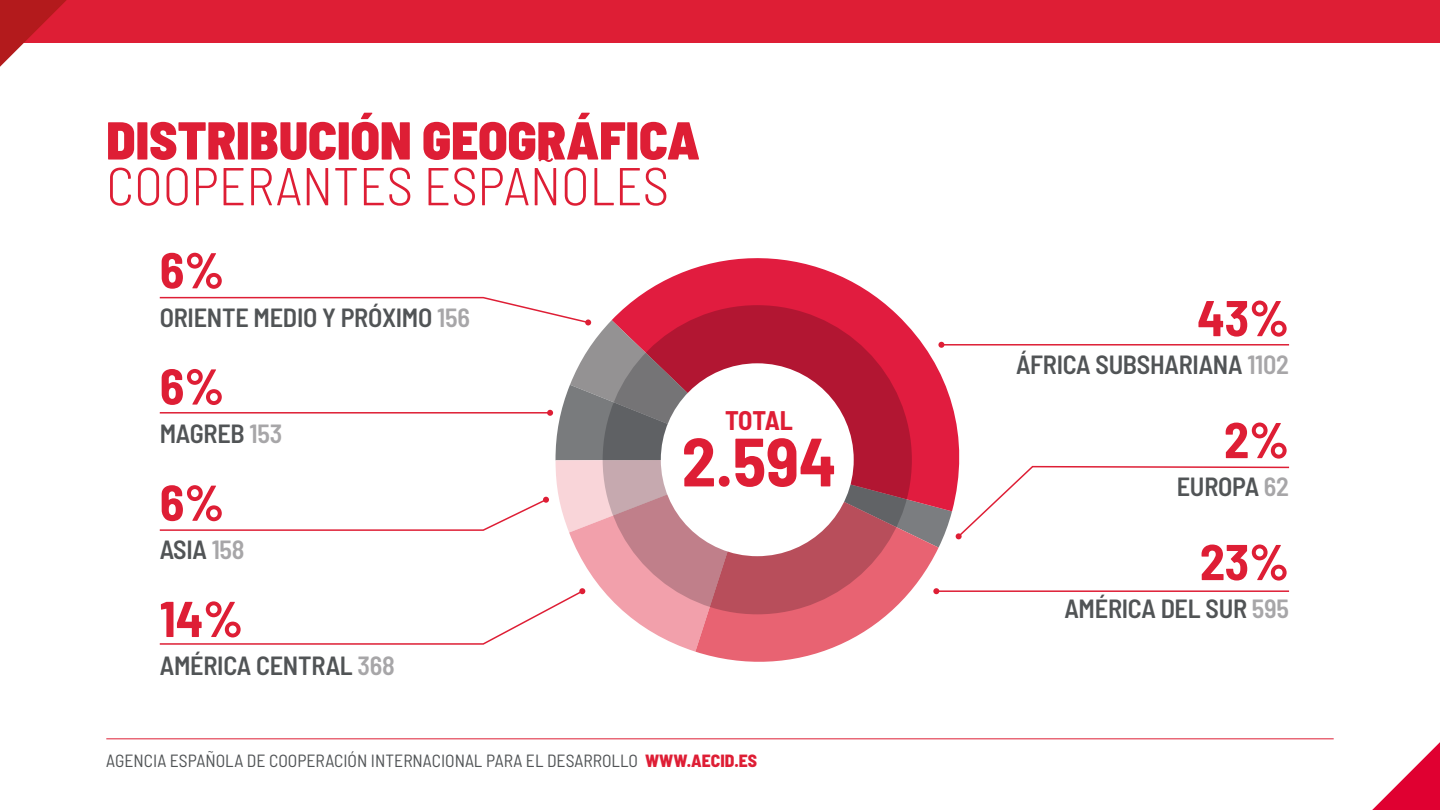
<style>
.page{position:relative;width:1440px;height:810px;background:#fff}
.page>*{position:absolute;margin:0;border:0;box-sizing:border-box;transform-origin:0 0}
.t1{font:700 semi-condensed 68.25px "Barlow";color:#de1e35}
.t2{font:900 semi-condensed 53.25px "Barlow";color:#de1e35}
.t3{font:300 semi-condensed 53.25px "Barlow";color:#de1e35}
.t4{font:700 semi-condensed 50.25px "Barlow";color:#de1e35}
.t5{font:600 semi-condensed 26.25px "Barlow";letter-spacing:-.01em;color:#515456}
.t6{font:700 semi-condensed 26.25px "Barlow";letter-spacing:-.015em;color:#de1e35}
.t7{font:semi-condensed 17.62px "Barlow";color:#515456}
.s1{color:#a7a6a8}
.s2{font-weight:800;color:#de1e35}
</style>
<div class="page">
<hr style="left:106px;top:738px;width:1228px;height:1px;background:#de1e35">
<div style="left:0;top:0;width:1440px;height:43px;background:#de1e35"></div>
<svg style="left:0;top:0;width:67px;height:67px"></svg>
<svg style="left:1372px;top:742px;width:68px;height:68px"></svg>
<svg style="left:639px;top:258px;width:236px;height:38px;fill:#e11c3f"></svg>
<svg style="left:697px;top:652px;width:124px;height:10px"></svg>
<svg style="left:159px;top:296px;width:1131px;height:356px"></svg>
<p class="t2" style="left:106px;top:102px;width:595px">DISTRIBUCIÓN GEOGRÁFICA</p>
<p class="t3" style="left:106px;top:148px;width:564px">COOPERANTES ESPAÑOLES</p>
<p class="t4" style="left:160px;top:234px;width:66px">6%</p>
<p class="t5" style="left:160px;top:298px;width:312px">ORIENTE MEDIO Y PRÓXIMO <span class="s1">156</span></p>
<p class="t4" style="left:160px;top:350px;width:66px">6%</p>
<p class="t5" style="left:160px;top:414px;width:124px">MAGREB <span class="s1">153</span></p>
<p class="t4" style="left:160px;top:466px;width:66px">6%</p>
<p class="t5" style="left:160px;top:531px;width:86px">ASIA <span class="s1">158</span></p>
<p class="t4" style="left:160px;top:583px;width:85px">14%</p>
<p class="t5" style="left:160px;top:647px;width:237px">AMÉRICA CENTRAL <span class="s1">368</span></p>
<p class="t6" style="left:725px;top:402px;width:69px">TOTAL</p>
<p class="t1" style="left:682px;top:412px;width:156px">2.594</p>
<p class="t7" style="left:106px;top:748px;width:652px">AGENCIA ESPAÑOLA DE COOPERACIÓN INTERNACIONAL PARA EL DESARROLLO <span class="s2">WWW.AECID.ES</span></p>
<p class="t4" style="left:1197px;top:282px;width:93px">43%</p>
<p class="t5" style="left:1016px;top:346px;width:274px">ÁFRICA SUBSHARIANA <span class="s1">1102</span></p>
<p class="t4" style="left:1224px;top:404px;width:67px">2%</p>
<p class="t5" style="left:1177px;top:468px;width:114px">EUROPA <span class="s1">62</span></p>
<p class="t4" style="left:1200px;top:526px;width:91px">23%</p>
<p class="t5" style="left:1064px;top:590px;width:226px">AMÉRICA DEL SUR <span class="s1">595</span></p>
</div>
